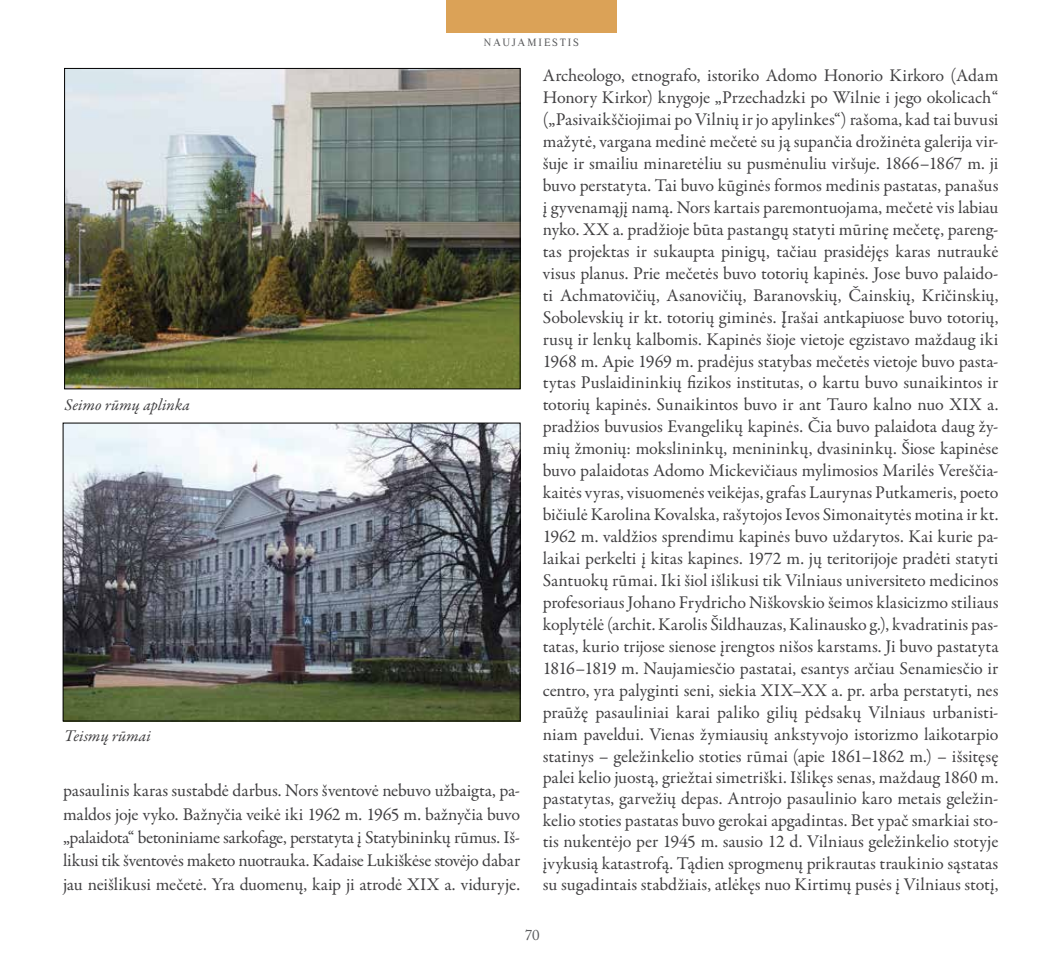
<style>
.page{position:relative;width:1063px;height:966px;background:#fff}
.page>*{position:absolute;margin:0;border:0;box-sizing:border-box;transform-origin:0 0}
.t1{font:18px/21.9px "Garamond Premr Pro";letter-spacing:-.005em;color:#414042;text-align:justify}
.t2{font:italic 16.5px "Garamond Premr Pro";letter-spacing:.005em;color:#414042}
.t3{font:15px "Adobe Caslon Pro";color:#58595b}
.t4{font:10.5px "Aistika";letter-spacing:.17em;color:#58595b}
</style>
<div class="page">
<div style="left:446px;top:0;width:171px;height:32px;background:#dba257"></div>
<img style="left:66px;top:70px;width:452px;height:317px">
<div style="left:64px;top:68px;width:456px;height:321px;border:1px solid #000"></div>
<img style="left:65px;top:425px;width:453px;height:294px">
<div style="left:63px;top:423px;width:457px;height:298px;border:1px solid #000"></div>
<p class="t4" style="left:484px;top:35px;width:97px">NAUJAMIESTIS</p>
<p class="t2" style="left:65px;top:394px;width:127px">Seimo rūmų aplinka</p>
<p class="t2" style="left:64px;top:725px;width:88px">Teismų rūmai</p>
<p class="t1" style="left:63px;top:778px;width:459px;line-height:23.4px">pasaulinis karas sustabdė darbus. Nors šventovė nebuvo užbaigta, pa&shy;maldos joje vyko. Bažnyčia veikė iki 1962 m. 1965 m. bažnyčia buvo „palaidota“ betoniniame sarkofage, perstatyta į Statybininkų rūmus. Iš&shy;likusi tik šventovės maketo nuotrauka. Kadaise Lukiškėse stovėjo dabar jau neišlikusi mečetė. Yra duomenų, kaip ji atrodė XIX a. viduryje.</p>
<p class="t1" style="left:543px;top:65px;width:457px">Archeologo, etnografo, istoriko Adomo Honorio Kirkoro (Adam Honory Kirkor) knygoje „Przechadzki po Wilnie i jego okolicach“ („Pasivaikščiojimai po Vilnių ir jo apylinkes“) rašoma, kad tai buvusi mažytė, vargana medinė mečetė su ją supančia drožinėta galerija vir&shy;šuje ir smailiu minaretėliu su pusmėnuliu viršuje. 1866–1867 m. ji buvo perstatyta. Tai buvo kūginės formos medinis pastatas, panašus į gyvenamąjį namą. Nors kartais paremontuojama, mečetė vis labiau nyko. XX a. pradžioje būta pastangų statyti mūrinę mečetę, pareng&shy;tas projektas ir sukaupta pinigų, tačiau prasidėjęs karas nutraukė visus planus. Prie mečetės buvo totorių kapinės. Jose buvo palaido&shy;ti Achmatovičių, Asanovičių, Baranovskių, Čainskių, Kričinskių, Sobolevskių ir kt. totorių giminės. Įrašai antkapiuose buvo totorių, rusų ir lenkų kalbomis. Kapinės šioje vietoje egzistavo maždaug iki 1968 m. Apie 1969 m. pradėjus statybas mečetės vietoje buvo pasta&shy;tytas Puslaidininkių fizikos institutas, o kartu buvo sunaikintos ir totorių kapinės. Sunaikintos buvo ir ant Tauro kalno nuo XIX a. pradžios buvusios Evangelikų kapinės. Čia buvo palaidota daug žy&shy;mių žmonių: mokslininkų, menininkų, dvasininkų. Šiose kapinėse buvo palaidotas Adomo Mickevičiaus mylimosios Marilės Vereščia&shy;kaitės vyras, visuomenės veikėjas, grafas Laurynas Putkameris, poeto bičiulė Karolina Kovalska, rašytojos Ievos Simonaitytės motina ir kt.<br>1962 m. valdžios sprendimu kapinės buvo uždarytos. Kai kurie pa&shy;laikai perkelti į kitas kapines. 1972 m. jų teritorijoje pradėti statyti Santuokų rūmai. Iki šiol išlikusi tik Vilniaus universiteto medicinos profesoriaus Johano Frydricho Niškovskio šeimos klasicizmo stiliaus koplytėlė (archit. Karolis Šildhauzas, Kalinausko g.), kvadratinis pas&shy;tatas, kurio trijose sienose įrengtos nišos karstams. Ji buvo pastatyta 1816–1819 m. Naujamiesčio pastatai, esantys arčiau Senamiesčio ir centro, yra palyginti seni, siekia XIX–XX a. pr. arba perstatyti, nes praūžę pasauliniai karai paliko gilių pėdsakų Vilniaus urbanisti&shy;niam paveldui. Vienas žymiausių ankstyvojo istorizmo laikotarpio statinys – geležinkelio stoties rūmai (apie 1861–1862 m.) – išsitęsę palei kelio juostą, griežtai simetriški. Išlikęs senas, maždaug 1860 m. pastatytas, garvežių depas. Antrojo pasaulinio karo metais geležin&shy;kelio stoties pastatas buvo gerokai apgadintas. Bet ypač smarkiai sto&shy;tis nukentėjo per 1945 m. sausio 12 d. Vilniaus geležinkelio stotyje įvykusią katastrofą. Tądien sprogmenų prikrautas traukinio sąstatas su sugadintais stabdžiais, atlėkęs nuo Kirtimų pusės į Vilniaus stotį,</p>
<p class="t3" style="left:525px;top:925px;width:16px">70</p>
</div>
